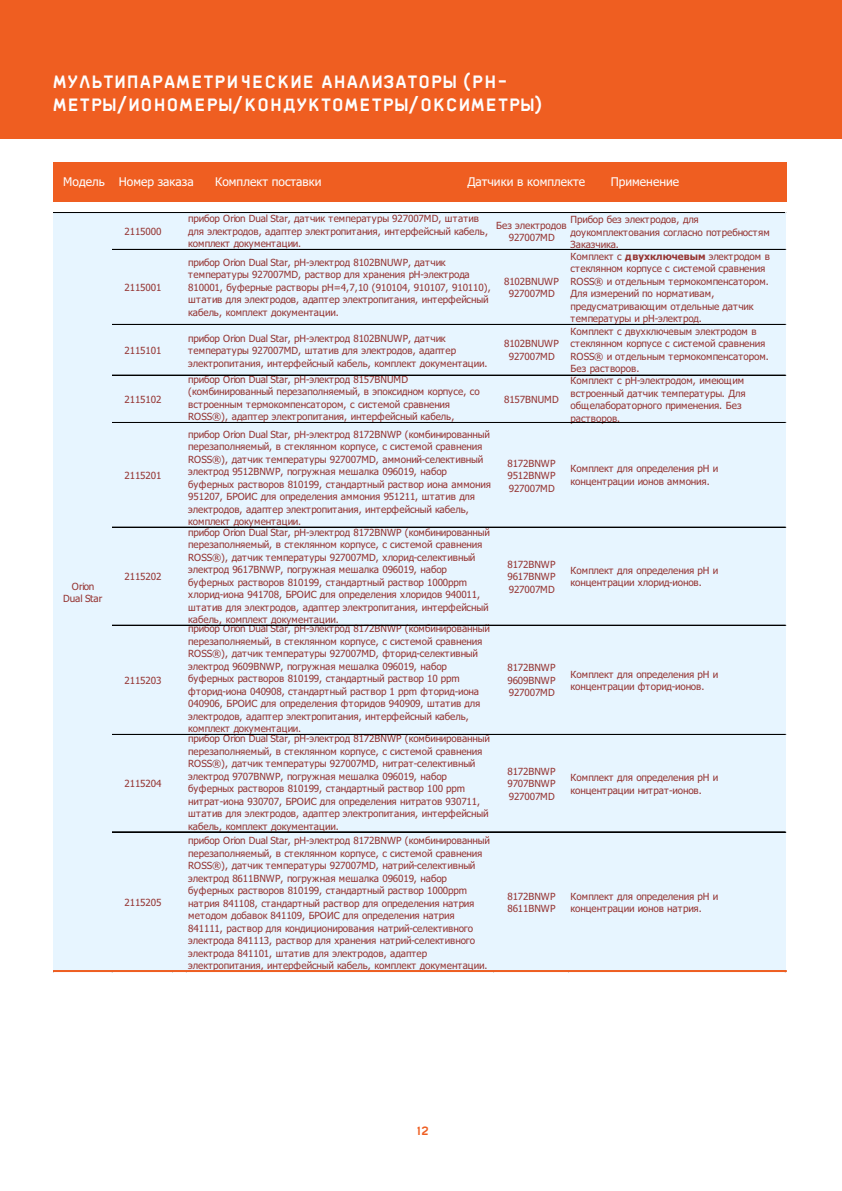
<style>
.page{position:relative;width:842px;height:1191px;background:#fff}
.page>*{position:absolute;margin:0;border:0;box-sizing:border-box;transform-origin:0 0}
.t1{font:24px/22.6px "Far Cry 4";color:#fefefe}
.t2{font:16px "Far Cry 4";color:#ef5e21}
.t3{font:12px "Tahoma";color:#fefefe}
.t4{font:9.9px/12.5px "Tahoma";letter-spacing:-.015em;color:#963634}
.s1{font-weight:700}
</style>
<div class="page">
<div style="left:0;top:0;width:842px;height:138px;background:#ef5e21"></div>
<div style="left:53px;top:162px;width:734px;height:40px;background:#ef5e21"></div>
<div style="left:53px;top:212px;width:733px;height:760px;background:#e7f5ff"></div>
<hr style="left:53px;top:212px;width:733px;height:1px;background:#000">
<hr style="left:112px;top:249px;width:674px;height:1px;background:#000">
<hr style="left:112px;top:324px;width:674px;height:1px;background:#000">
<hr style="left:112px;top:375px;width:674px;height:1px;background:#000">
<hr style="left:112px;top:422px;width:674px;height:1px;background:#000">
<hr style="left:112px;top:527px;width:674px;height:1px;background:#000">
<hr style="left:112px;top:625px;width:674px;height:1px;background:#000">
<hr style="left:112px;top:734px;width:674px;height:1px;background:#000">
<hr style="left:112px;top:831px;width:674px;height:1px;background:#000">
<hr style="left:53px;top:970px;width:734px;height:2px;background:#ef5e21">
<h1 class="t1" style="left:52px;top:71px;width:492px">Мультипараметрические анализаторы (рН&shy;метры/иономеры/кондуктометры/оксиметры)</h1>
<p class="t3" style="left:63px;top:177px;width:132px">Модель Номер заказа</p>
<p class="t3" style="left:215px;top:177px;width:108px">Комплект поставки</p>
<p class="t3" style="left:467px;top:177px;width:119px">Датчики в комплекте</p>
<p class="t3" style="left:611px;top:176px;width:70px">Применение</p>
<p class="t4" style="left:124px;top:226px;width:38px">2115000</p>
<p class="t4" style="left:124px;top:282px;width:38px">2115001</p>
<p class="t4" style="left:124px;top:345px;width:38px">2115101</p>
<p class="t4" style="left:124px;top:394px;width:38px">2115102</p>
<p class="t4" style="left:124px;top:470px;width:38px">2115201</p>
<p class="t4" style="left:63px;top:580px;width:41px;text-align:center">Orion<br>Dual Star</p>
<p class="t4" style="left:124px;top:571px;width:38px">2115202</p>
<p class="t4" style="left:124px;top:674px;width:38px">2115203</p>
<p class="t4" style="left:124px;top:778px;width:38px">2115204</p>
<p class="t4" style="left:124px;top:896px;width:38px">2115205</p>
<p class="t4" style="left:188px;top:213px;width:301px">прибор Orion Dual Star, датчик температуры 927007MD, штатив для электродов, адаптер электропитания, интерфейсный кабель, комплект документации.</p>
<p class="t4" style="left:496px;top:220px;width:72px;text-align:center">Без электродов<br>927007MD</p>
<p class="t4" style="left:571px;top:214px;width:201px">Прибор без электродов, для доукомплектования согласно потребностям<br>Заказчика.</p>
<p class="t4" style="left:188px;top:257px;width:304px">прибор Orion Dual Star, рН-электрод 8102BNUWP, датчик температуры 927007MD, раствор для хранения рН-электрода 810001, буферные растворы рН=4,7,10 (910104, 910107, 910110), штатив для электродов, адаптер электропитания, интерфейсный кабель, комплект документации.</p>
<p class="t4" style="left:504px;top:276px;width:56px;text-align:center">8102BNUWP<br>927007MD</p>
<p class="t4" style="left:188px;top:332px;width:301px">прибор Orion Dual Star, рН-электрод 8102BNUWP, датчик температуры 927007MD, штатив для электродов, адаптер электропитания, интерфейсный кабель, комплект документации.</p>
<p class="t4" style="left:504px;top:338px;width:56px;text-align:center">8102BNUWP<br>927007MD</p>
<p class="t4" style="left:188px;top:374px;width:293px">прибор Orion Dual Star, рН-электрод 8157BNUMD (комбинированный перезаполняемый, в эпоксидном корпусе, со встроенным термокомпенсатором, с системой сравнения ROSS®), адаптер электропитания, интерфейсный кабель,</p>
<p class="t4" style="left:504px;top:394px;width:56px">8157BNUMD</p>
<p class="t4" style="left:571px;top:251px;width:201px">Комплект с <span class="s1">двухключевым</span> электродом в стеклянном корпусе с системой сравнения ROSS® и отдельным термокомпенсатором.<br>Для измерений по нормативам, предусматривающим отдельные датчик температуры и рН-электрод.</p>
<p class="t4" style="left:571px;top:326px;width:200px">Комплект с двухключевым электродом в стеклянном корпусе с системой сравнения ROSS® и отдельным термокомпенсатором.<br>Без растворов.</p>
<p class="t4" style="left:571px;top:375px;width:176px">Комплект с рН-электродом, имеющим встроенный датчик температуры. Для общелабораторного применения. Без растворов.</p>
<p class="t4" style="left:188px;top:428px;width:304px">прибор Orion Dual Star, рН-электрод 8172BNWP (комбинированный перезаполняемый, в стеклянном корпусе, с системой сравнения ROSS®), датчик температуры 927007MD, аммоний-селективный электрод 9512BNWP, погружная мешалка 096019, набор буферных растворов 810199, стандартный раствор иона аммония 951207, БРОИС для определения аммония 951211, штатив для электродов, адаптер электропитания, интерфейсный кабель, комплект документации.</p>
<p class="t4" style="left:188px;top:526px;width:303px">прибор Orion Dual Star, рН-электрод 8172BNWP (комбинированный перезаполняемый, в стеклянном корпусе, с системой сравнения ROSS®), датчик температуры 927007MD, хлорид-селективный электрод 9617BNWP, погружная мешалка 096019, набор буферных растворов 810199, стандартный раствор 1000ppm хлорид-иона 941708, БРОИС для определения хлоридов 940011, штатив для электродов, адаптер электропитания, интерфейсный кабель, комплект документации.</p>
<p class="t4" style="left:188px;top:623px;width:303px">прибор Orion Dual Star, рН-электрод 8172BNWP (комбинированный перезаполняемый, в стеклянном корпусе, с системой сравнения ROSS®), датчик температуры 927007MD, фторид-селективный электрод 9609BNWP, погружная мешалка 096019, набор буферных растворов 810199, стандартный раствор 10 ppm фторид-иона 040908, стандартный раствор 1 ppm фторид-иона 040906, БРОИС для определения фторидов 940909, штатив для электродов, адаптер электропитания, интерфейсный кабель, комплект документации.</p>
<p class="t4" style="left:188px;top:733px;width:303px">прибор Orion Dual Star, рН-электрод 8172BNWP (комбинированный перезаполняемый, в стеклянном корпусе, с системой сравнения ROSS®), датчик температуры 927007MD, нитрат-селективный электрод 9707BNWP, погружная мешалка 096019, набор буферных растворов 810199, стандартный раствор 100 ppm нитрат-иона 930707, БРОИС для определения нитратов 930711, штатив для электродов, адаптер электропитания, интерфейсный кабель, комплект документации.</p>
<p class="t4" style="left:188px;top:835px;width:303px">прибор Orion Dual Star, рН-электрод 8172BNWP (комбинированный перезаполняемый, в стеклянном корпусе, с системой сравнения ROSS®), датчик температуры 927007MD, натрий-селективный электрод 8611BNWP, погружная мешалка 096019, набор буферных растворов 810199, стандартный раствор 1000ppm натрия 841108, стандартный раствор для определения натрия методом добавок 841109, БРОИС для определения натрия 841111, раствор для кондиционирования натрий-селективного электрода 841113, раствор для хранения натрий-селективного электрода 841101, штатив для электродов, адаптер электропитания, интерфейсный кабель, комплект документации.</p>
<p class="t4" style="left:507px;top:457px;width:50px;text-align:justify">8172BNWP 9512BNWP 927007MD</p>
<p class="t4" style="left:571px;top:463px;width:149px">Комплект для определения рН и концентрации ионов аммония.</p>
<p class="t4" style="left:507px;top:559px;width:50px;text-align:justify">8172BNWP 9617BNWP 927007MD</p>
<p class="t4" style="left:571px;top:565px;width:149px">Комплект для определения рН и концентрации хлорид-ионов.</p>
<p class="t4" style="left:507px;top:662px;width:50px;text-align:justify">8172BNWP 9609BNWP 927007MD</p>
<p class="t4" style="left:571px;top:669px;width:149px">Комплект для определения рН и концентрации фторид-ионов.</p>
<p class="t4" style="left:507px;top:765px;width:50px;text-align:justify">8172BNWP 9707BNWP 927007MD</p>
<p class="t4" style="left:571px;top:772px;width:149px">Комплект для определения рН и концентрации нитрат-ионов.</p>
<p class="t4" style="left:507px;top:890px;width:50px">8172BNWP<br>8611BNWP</p>
<p class="t4" style="left:571px;top:890px;width:149px">Комплект для определения рН и концентрации ионов натрия.</p>
<h2 class="t2" style="left:416px;top:1122px;width:14px">12</h2>
</div>
